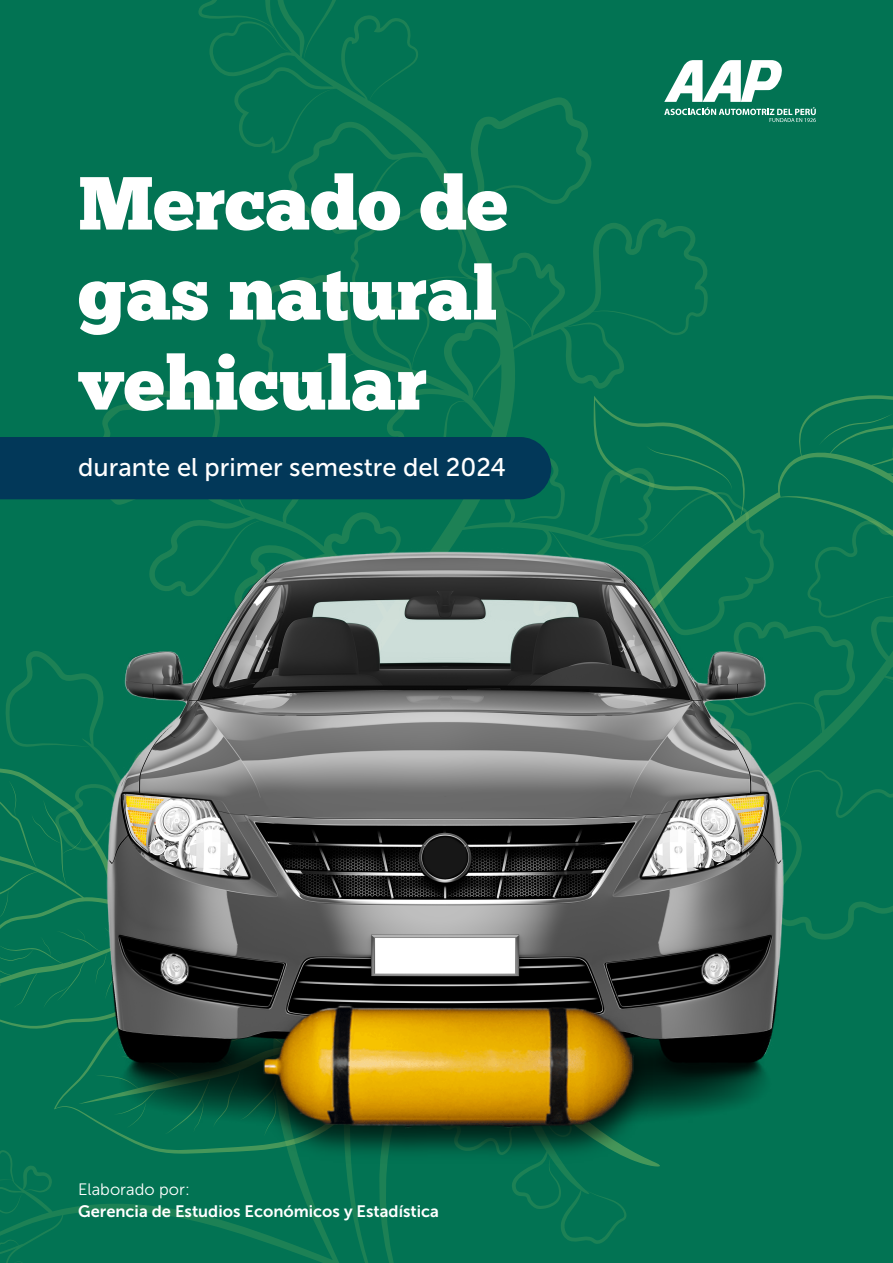
<style>
.page{position:relative;width:893px;height:1263px;background:#027353}
.page>*{position:absolute;margin:0;border:0;box-sizing:border-box;transform-origin:0 0}
.t1{font:75px/90px "Chunk Five Ex";color:#fff}
.t2{font:25.5px "Museo Sans 500";color:#fff}
.t3{font:16.5px "Museo Sans 700";color:#fff}
.t4{font:16.5px "Museo Sans 300";color:#fff}
</style>
<div class="page">
<svg style="left:0;top:437px;width:543px;height:2px"></svg>
<svg style="left:664px;top:60px;width:152px;height:62px"></svg>
<svg style="left:543px;top:395px;width:350px;height:44px;background:#067553"></svg>
<svg style="left:819px;top:413px;width:74px;height:26px;background:#087653"></svg>
<img style="left:0;top:439px;width:893px;height:762px">
<img style="left:99px;top:876px;width:681px;height:383px">
<h1 class="t1" style="left:78px;top:157px;width:431px">Mercado de gas natural vehicular</h1>
<h2 class="t2" style="left:78px;top:453px;width:429px">durante el primer semestre del 2024</h2>
<p class="t4" style="left:78px;top:1180px;width:113px">Elaborado por:</p>
<p class="t3" style="left:78px;top:1202px;width:362px">Gerencia de Estudios Económicos y Estadística</p>
</div>
